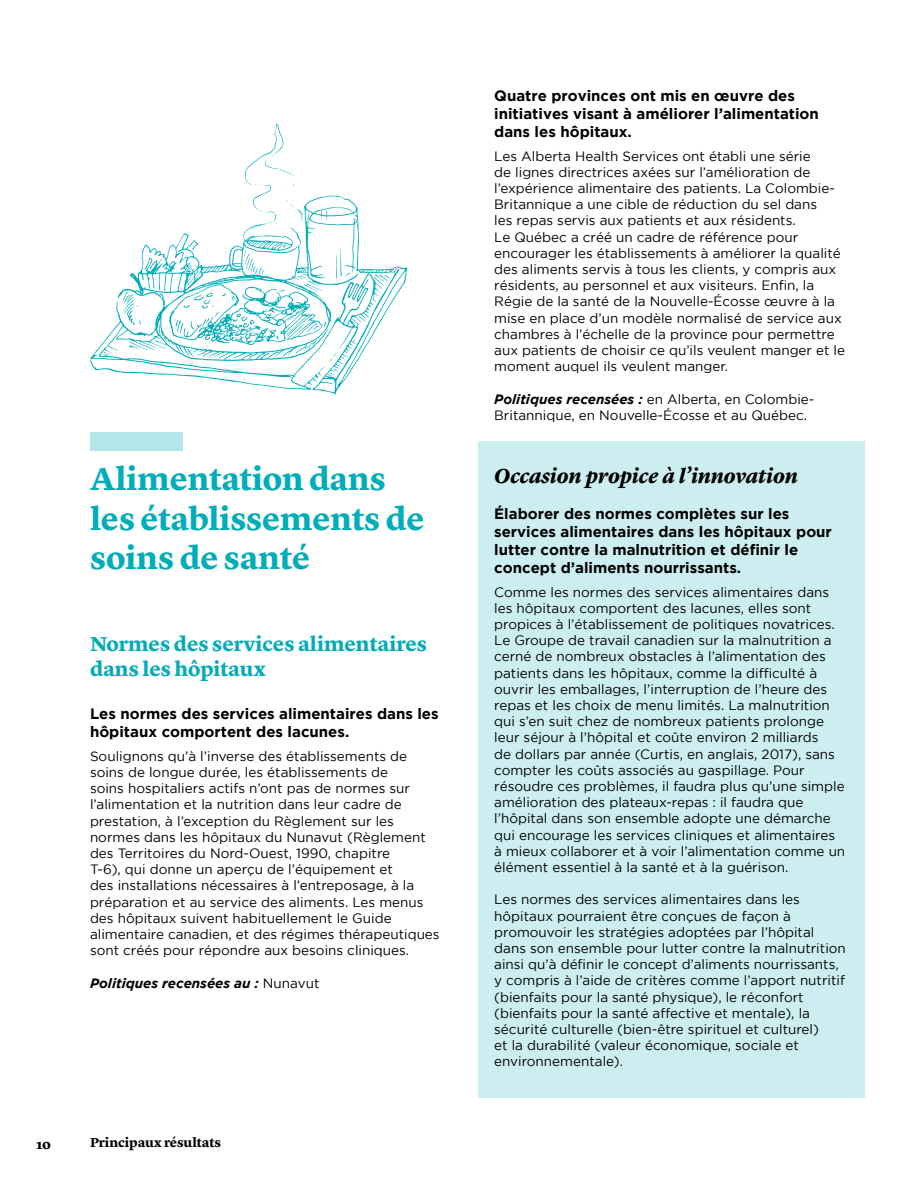
<style>
.page{position:relative;width:918px;height:1188px;background:#fff}
.page>*{position:absolute;margin:0;border:0;box-sizing:border-box;transform-origin:0 0}
.t1{font:700 33px/39.6px "Lyon Text";color:#00adb8}
.t2{font:700 21px/25.2px "Lyon Text";color:#00acb7}
.t3{font:italic 700 21px "Lyon Text";color:#000}
.t4{font:700 15px/18px "Gotham";color:#000}
.t5{font:13.5px/16.2px "Gotham";color:#000}
.t6{font:italic 700 13.5px "Gotham";color:#000}
.t7{font:700 13.5px "Lyon Text";color:#000}
.t8{font:900 13.5px "Lyon Text";color:#000}
.s1{font-weight:400;font-style:normal}
.s2{font-weight:700;font-style:italic}
</style>
<div class="page">
<div style="left:478px;top:442px;width:387px;height:656px;background:#cdeef1"></div>
<div style="left:90px;top:432px;width:93px;height:19px;background:#b3e6e9"></div>
<svg style="left:90px;top:244px;width:317px;height:151px"></svg>
<svg style="left:123px;top:292px;width:18px;height:33px"></svg>
<svg style="left:129px;top:341px;width:19px;height:9px"></svg>
<svg style="left:328px;top:368px;width:10px;height:8px"></svg>
<svg style="left:373px;top:274px;width:17px;height:11px"></svg>
<svg style="left:104px;top:346px;width:14px;height:9px"></svg>
<svg style="left:169px;top:124px;width:197px;height:238px"></svg>
<h1 class="t1" style="left:90px;top:457px;width:336px">Alimentation dans les établissements de soins de santé</h1>
<h2 class="t2" style="left:90px;top:629px;width:339px">Normes des services alimentaires dans les hôpitaux</h2>
<p class="t4" style="left:90px;top:704px;width:350px">Les normes des services alimentaires dans les hôpitaux comportent des lacunes.</p>
<p class="t5" style="left:90px;top:748px;width:351px">Soulignons qu’à l’inverse des établissements de soins de longue durée, les établissements de<br>soins hospitaliers actifs n’ont pas de normes sur l’alimentation et la nutrition dans leur cadre de prestation, à l’exception du Règlement sur les normes dans les hôpitaux du Nunavut (Règlement des Territoires du Nord-Ouest, 1990, chapitre<br>T-6), qui donne un aperçu de l’équipement et<br>des installations nécessaires à l’entreposage, à la préparation et au service des aliments. Les menus des hôpitaux suivent habituellement le Guide alimentaire canadien, et des régimes thérapeutiques sont créés pour répondre aux besoins cliniques.</p>
<p class="t6" style="left:90px;top:975px;width:231px">Politiques recensées au : <span class="s1">Nunavut</span></p>
<p class="t8" style="left:36px;top:1134px;width:17px">10</p>
<p class="t7" style="left:90px;top:1132px;width:132px">Principaux résultats</p>
<p class="t4" style="left:494px;top:86px;width:326px">Quatre provinces ont mis en œuvre des initiatives visant à améliorer l’alimentation dans les hôpitaux.</p>
<p class="t5" style="left:494px;top:148px;width:352px">Les Alberta Health Services ont établi une série<br>de lignes directrices axées sur l’amélioration de l’expérience alimentaire des patients. La Colombie-Britannique a une cible de réduction du sel dans<br>les repas servis aux patients et aux résidents.<br>Le Québec a créé un cadre de référence pour encourager les établissements à améliorer la qualité des aliments servis à tous les clients, y compris aux résidents, au personnel et aux visiteurs. Enfin, la Régie de la santé de la Nouvelle-Écosse œuvre à la mise en place d’un modèle normalisé de service aux chambres à l’échelle de la province pour permettre aux patients de choisir ce qu’ils veulent manger et le moment auquel ils veulent manger.</p>
<p class="t5" style="left:494px;top:391px;width:322px"><span class="s2">Politiques recensées :</span> en Alberta, en Colombie-<br>Britannique, en Nouvelle-Écosse et au Québec.</p>
<h2 class="t3" style="left:494px;top:460px;width:305px">Occasion propice à l’innovation</h2>
<p class="t4" style="left:494px;top:504px;width:339px">Élaborer des normes complètes sur les services alimentaires dans les hôpitaux pour lutter contre la malnutrition et définir le concept d’aliments nourrissants.</p>
<p class="t5" style="left:494px;top:583px;width:353px">Comme les normes des services alimentaires dans les hôpitaux comportent des lacunes, elles sont propices à l’établissement de politiques novatrices.<br>Le Groupe de travail canadien sur la malnutrition a cerné de nombreux obstacles à l’alimentation des patients dans les hôpitaux, comme la difficulté à ouvrir les emballages, l’interruption de l’heure des repas et les choix de menu limités. La malnutrition qui s’en suit chez de nombreux patients prolonge leur séjour à l’hôpital et coûte environ 2 milliards<br>de dollars par année (Curtis, en anglais, 2017), sans compter les coûts associés au gaspillage. Pour résoudre ces problèmes, il faudra plus qu’une simple amélioration des plateaux-repas : il faudra que l’hôpital dans son ensemble adopte une démarche qui encourage les services cliniques et alimentaires à mieux collaborer et à voir l’alimentation comme un élément essentiel à la santé et à la guérison.</p>
<p class="t5" style="left:494px;top:891px;width:353px">Les normes des services alimentaires dans les hôpitaux pourraient être conçues de façon à promouvoir les stratégies adoptées par l’hôpital dans son ensemble pour lutter contre la malnutrition ainsi qu’à définir le concept d’aliments nourrissants, y compris à l’aide de critères comme l’apport nutritif (bienfaits pour la santé physique), le réconfort (bienfaits pour la santé affective et mentale), la sécurité culturelle (bien-être spirituel et culturel)<br>et la durabilité (valeur économique, sociale et environnementale).</p>
</div>
